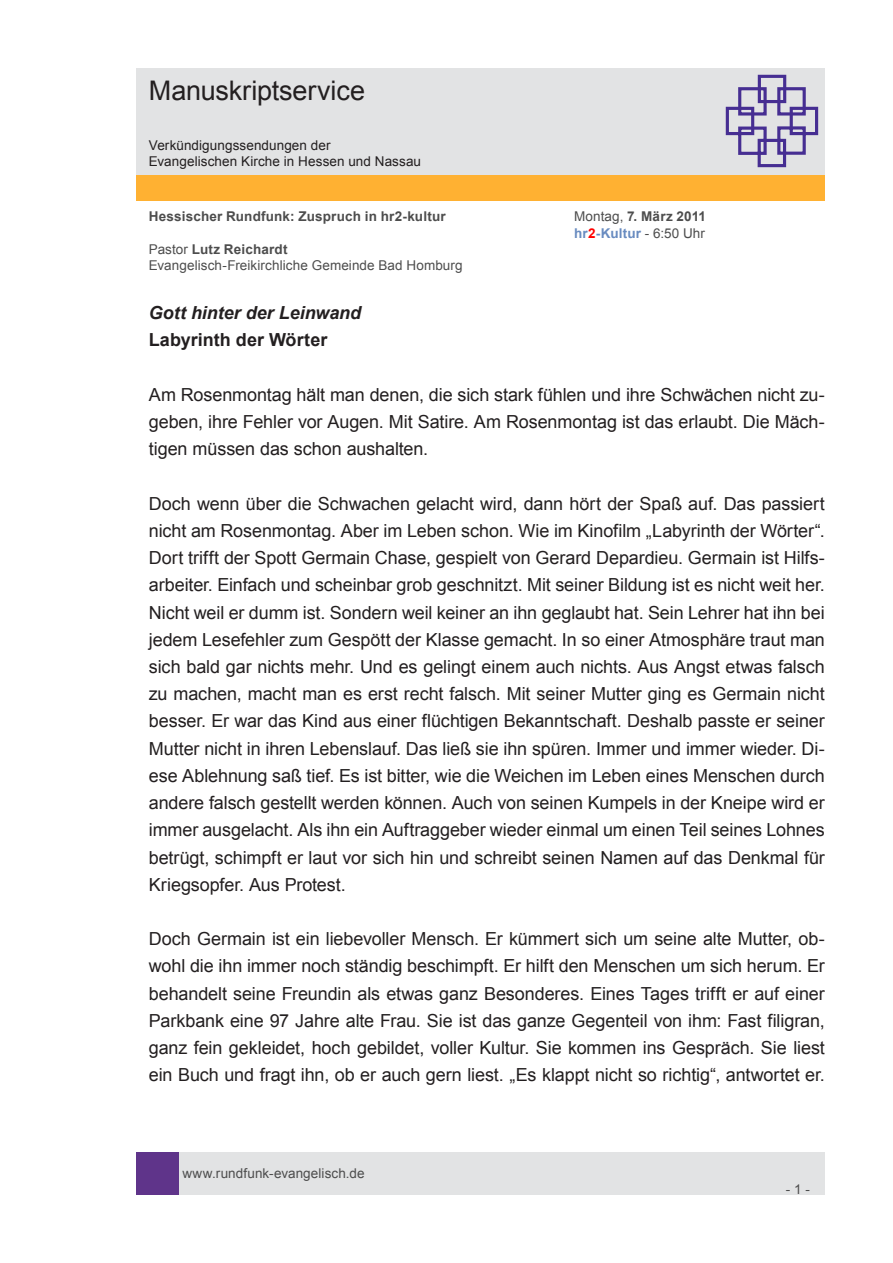
<style>
.page{position:relative;width:893px;height:1263px;background:#fff}
.page>*{position:absolute;margin:0;border:0;box-sizing:border-box;transform-origin:0 0}
.t1{font:27px "Arial";letter-spacing:-.005em;color:#231f20}
.t2{font:18px/27.2px "Arial";letter-spacing:-.005em;color:#231f20;text-align:justify}
.t3{font:italic 700 18px "Arial";letter-spacing:-.005em;color:#231f20}
.t4{font:700 18px "Arial";color:#231f20}
.t5{font:13.5px/16.2px "Arial";letter-spacing:.005em;color:#4d4d4d}
.t6{font:13.5px/16.2px "Arial";letter-spacing:.005em;color:#231f20}
.t7{font:700 13.5px "Arial";letter-spacing:.015em;color:#4d4d4d}
.s1{font-weight:700}
.s2{font-weight:700;color:#688bc0}
.s3{font-weight:700;color:#f00}
</style>
<div class="page">
<div style="left:179px;top:1152px;width:646px;height:43px;background:#e2e3e4"></div>
<div style="left:136px;top:1152px;width:43px;height:43px;background:#5f348a"></div>
<div style="left:136px;top:175px;width:689px;height:26px;background:#ffb132"></div>
<div style="left:136px;top:68px;width:689px;height:106px;background:#e2e3e4"></div>
<svg style="left:725px;top:74px;width:94px;height:94px"></svg>
<h1 class="t1" style="left:149px;top:73px;width:218px">Manuskriptservice</h1>
<p class="t6" style="left:149px;top:137px;width:274px">Verkündigungssendungen der<br>Evangelischen Kirche in Hessen und Nassau</p>
<p class="t7" style="left:149px;top:208px;width:298px">Hessischer Rundfunk: Zuspruch in hr2-kultur</p>
<p class="t5" style="left:574px;top:209px;width:133px">Montag, <span class="s1">7. März 2011 </span><span class="s2">hr</span><span class="s3">2</span><span class="s2">-Kultur</span> - 6:50 Uhr</p>
<p class="t5" style="left:149px;top:241px;width:315px">Pastor <span class="s1">Lutz Reichardt<br></span>Evangelisch-Freikirchliche Gemeinde Bad Homburg</p>
<p class="t3" style="left:149px;top:301px;width:214px">Gott hinter der Leinwand</p>
<p class="t4" style="left:149px;top:328px;width:180px">Labyrinth der Wörter</p>
<p class="t2" style="left:149px;top:381px;width:678px">Am Rosenmontag hält man denen, die sich stark fühlen und ihre Schwächen nicht zu&shy;geben, ihre Fehler vor Augen. Mit Satire. Am Rosenmontag ist das erlaubt. Die Mäch&shy;tigen müssen das schon aushalten.</p>
<p class="t2" style="left:149px;top:490px;width:678px">Doch wenn über die Schwachen gelacht wird, dann hört der Spaß auf. Das passiert nicht am Rosenmontag. Aber im Leben schon. Wie im Kinofilm „Labyrinth der Wörter“.<br>Dort trifft der Spott Germain Chase, gespielt von Gerard Depardieu. Germain ist Hilfs&shy;arbeiter. Einfach und scheinbar grob geschnitzt. Mit seiner Bildung ist es nicht weit her.<br>Nicht weil er dumm ist. Sondern weil keiner an ihn geglaubt hat. Sein Lehrer hat ihn bei jedem Lesefehler zum Gespött der Klasse gemacht. In so einer Atmosphäre traut man sich bald gar nichts mehr. Und es gelingt einem auch nichts. Aus Angst etwas falsch zu machen, macht man es erst recht falsch. Mit seiner Mutter ging es Germain nicht besser. Er war das Kind aus einer flüchtigen Bekanntschaft. Deshalb passte er seiner Mutter nicht in ihren Lebenslauf. Das ließ sie ihn spüren. Immer und immer wieder. Di&shy;ese Ablehnung saß tief. Es ist bitter, wie die Weichen im Leben eines Menschen durch andere falsch gestellt werden können. Auch von seinen Kumpels in der Kneipe wird er immer ausgelacht. Als ihn ein Auftraggeber wieder einmal um einen Teil seines Lohnes betrügt, schimpft er laut vor sich hin und schreibt seinen Namen auf das Denkmal für Kriegsopfer. Aus Protest.</p>
<p class="t2" style="left:149px;top:925px;width:678px">Doch Germain ist ein liebevoller Mensch. Er kümmert sich um seine alte Mutter, ob&shy;wohl die ihn immer noch ständig beschimpft. Er hilft den Menschen um sich herum. Er behandelt seine Freundin als etwas ganz Besonderes. Eines Tages trifft er auf einer Parkbank eine 97 Jahre alte Frau. Sie ist das ganze Gegenteil von ihm: Fast filigran, ganz fein gekleidet, hoch gebildet, voller Kultur. Sie kommen ins Gespräch. Sie liest ein Buch und fragt ihn, ob er auch gern liest. „Es klappt nicht so richtig“, antwortet er.</p>
<p class="t5" style="left:182px;top:1165px;width:184px">www.rundfunk-evangelisch.de</p>
<p class="t5" style="left:786px;top:1181px;width:26px">- 1 -</p>
</div>
